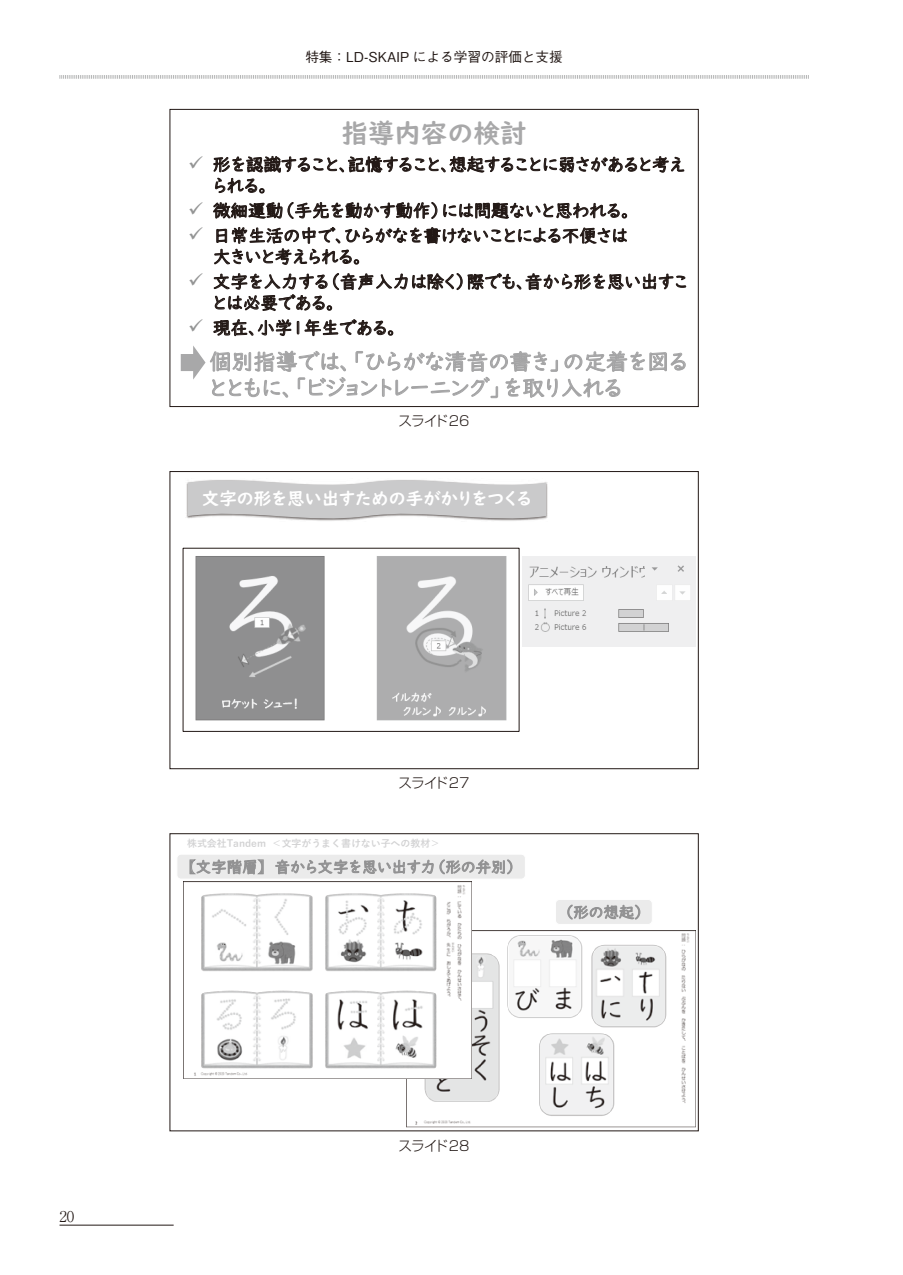
<style>
.page{position:relative;width:903px;height:1275px;background:#fff}
.page>*{position:absolute;margin:0;border:0;box-sizing:border-box;transform-origin:0 0}
.t1{font:26.43px "UD Digi Kyokasho NP B";color:#a8a8a9}
.t2{font:22.05px/26.4px "UD Digi Kyokasho NK R";color:#a4a4a5}
.t3{font:17.68px/21.2px "UD Digi Kyokasho NK R";color:#231916}
.t4{font:17.68px "UD Digi Kyokasho NK B";color:#fff}
.t5{font:15.4px "UD Digi Kyokasho NK R";color:#929293}
.t6{font:300 14.88px "Ryumin Pro";color:#221815}
.t7{font:500 13.65px "Gothic BBB Pro";color:#221815}
.t8{font:300 13.65px "Shin Go Pro";letter-spacing:-.055em;color:#221815}
.t9{font:700 9.97px "Yu Gothic";color:#d2d2d3}
.s1{color:#949595}
</style>
<div class="page">
<hr style="left:60px;top:1225px;width:114px;height:1px;background:#221815">
<svg style="left:59px;top:75px;width:750px;height:4px"></svg>
<svg style="left:188px;top:480px;width:358px;height:41px;background:#cecece"></svg>
<img style="left:195px;top:556px;width:312px;height:165px">
<div style="left:183px;top:548px;width:336px;height:184px;border:1px solid #231916"></div>
<img style="left:523px;top:556px;width:172px;height:90px">
<div style="left:170px;top:471px;width:528px;height:298px;border:1px solid #221815"></div>
<svg style="left:181px;top:346px;width:25px;height:34px"></svg>
<div style="left:170px;top:109px;width:528px;height:298px;border:1px solid #221815"></div>
<div style="left:176px;top:854px;width:350px;height:25px;background:#ebebeb;border:1px solid #fff;border-radius:4px"></div>
<img style="left:406px;top:930px;width:289px;height:198px">
<img style="left:183px;top:882px;width:289px;height:196px">
<div style="left:555px;top:899px;width:97px;height:25px;background:#ebebeb;border-radius:4px"></div>
<div style="left:555px;top:899px;width:98px;height:26px;border:1px solid #fff;border-radius:4px"></div>
<div style="left:170px;top:833px;width:528px;height:298px;border:1px solid #221815"></div>
<p class="t6" style="left:60px;top:1205px;width:16px">20</p>
<p class="t7" style="left:305px;top:46px;width:259px">特集：LD-SKAIP による学習の評価と支援</p>
<h1 class="t1" style="left:342px;top:118px;width:186px">指導内容の検討</h1>
<p class="t3" style="left:213px;top:154px;width:473px;text-indent:-25px"><span class="s1">✓</span> 形を認識すること、記憶すること、想起することに弱さがあると考えられる。</p>
<p class="t3" style="left:188px;top:200px;width:443px"><span class="s1">✓</span> 微細運動（手先を動かす動作）には問題ないと思われる。</p>
<p class="t3" style="left:213px;top:225px;width:416px;text-indent:-25px"><span class="s1">✓</span> 日常生活の中で、ひらがなを書けないことによる不便さは大きいと考えられる。</p>
<p class="t3" style="left:213px;top:271px;width:476px;text-indent:-25px"><span class="s1">✓</span> 文字を入力する（音声入力は除く）際でも、音から形を思い出すことは必要である。</p>
<p class="t3" style="left:188px;top:317px;width:209px"><span class="s1">✓</span> 現在、小学１年生である。</p>
<p class="t2" style="left:209px;top:348px;width:479px">個別指導では、「ひらがな清音の書き」の定着を図るとともに、「ビジョントレーニング」を取り入れる</p>
<p class="t8" style="left:398px;top:410px;width:73px">スライド26</p>
<p class="t4" style="left:202px;top:488px;width:331px">文字の形を思い出すための手がかりをつくる</p>
<p class="t8" style="left:398px;top:772px;width:73px">スライド27</p>
<p class="t9" style="left:187px;top:837px;width:255px">株式会社Tandem ＜文字がうまく書けない子への教材＞</p>
<p class="t5" style="left:186px;top:858px;width:331px">【文字階層】音から文字を思い出す力（形の弁別）</p>
<p class="t5" style="left:564px;top:903px;width:82px">（形の想起）</p>
<p class="t8" style="left:398px;top:1134px;width:73px">スライド28</p>
</div>
